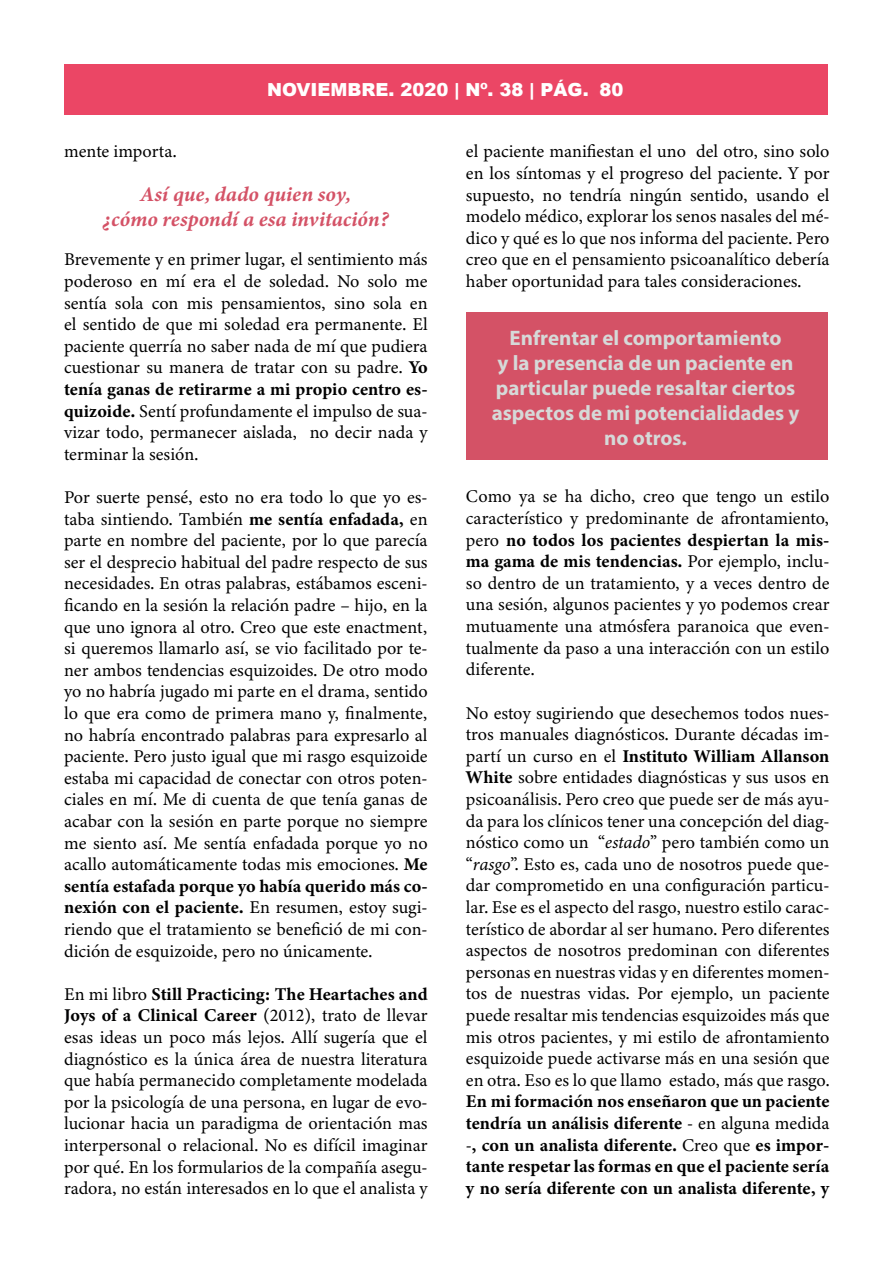
<style>
.page{position:relative;width:893px;height:1263px;background:#fff}
.page>*{position:absolute;margin:0;border:0;box-sizing:border-box;transform-origin:0 0}
.t1{font:700 21px/25.2px "Myriad Pro";color:#d6d9d8;text-align:center}
.t2{font:italic 21px "Minion Variable Concept";letter-spacing:.025em;color:#d45266}
.t3{font:18px/21.6px "Minion Variable Concept";color:#000001;text-align:justify}
.t4{font:900 18px "Arial";color:#fff}
.s1{font-style:italic}
</style>
<div class="page">
<div style="left:65px;top:65px;width:763px;height:50px;background:#eb4665"></div>
<div style="left:466px;top:312px;width:362px;height:147px;background:#d45266"></div>
<p class="t4" style="left:267px;top:77px;width:358px">NOVIEMBRE. 2020 | Nº. 38 | PÁG. 80</p>
<p class="t3" style="left:64px;top:141px;width:114px">mente importa.</p>
<p class="t2" style="left:141px;top:179px;width:210px">Así que, dado quien soy,</p>
<p class="t2" style="left:103px;top:204px;width:287px">¿cómo respondí a esa invitación?</p>
<p class="t3" style="left:64px;top:249px;width:365px">Brevemente y en primer lugar, el sentimiento más poderoso en mí era el de soledad. No solo me sentía sola con mis pensamientos, sino sola en el sentido de que mi soledad era permanente. El paciente querría no saber nada de mí que pudiera cuestionar su manera de tratar con su padre. Yo tenía ganas de retirarme a mi propio centro es&shy;quizoide. Sentí profundamente el impulso de sua&shy;vizar todo, permanecer aislada, no decir nada y terminar la sesión.</p>
<p class="t3" style="left:64px;top:486px;width:365px">Por suerte pensé, esto no era todo lo que yo es&shy;taba sintiendo. También me sentía enfadada, en parte en nombre del paciente, por lo que parecía ser el desprecio habitual del padre respecto de sus necesidades. En otras palabras, estábamos esceni&shy;ficando en la sesión la relación padre – hijo, en la que uno ignora al otro. Creo que este enactment, si queremos llamarlo así, se vio facilitado por te&shy;ner ambos tendencias esquizoides. De otro modo yo no habría jugado mi parte en el drama, sentido lo que era como de primera mano y, finalmente, no habría encontrado palabras para expresarlo al paciente. Pero justo igual que mi rasgo esquizoide estaba mi capacidad de conectar con otros poten&shy;ciales en mí. Me di cuenta de que tenía ganas de acabar con la sesión en parte porque no siempre me siento así. Me sentía enfadada porque yo no acallo automáticamente todas mis emociones. Me sentía estafada porque yo había querido más co&shy;nexión con el paciente. En resumen, estoy sugi&shy;riendo que el tratamiento se benefició de mi con&shy;dición de esquizoide, pero no únicamente.</p>
<p class="t3" style="left:64px;top:983px;width:365px">En mi libro Still Practicing: The Heartaches and Joys of a Clinical Career (2012), trato de llevar esas ideas un poco más lejos. Allí sugería que el diagnóstico es la única área de nuestra literatura que había permanecido completamente modelada por la psicología de una persona, en lugar de evo&shy;lucionar hacia un paradigma de orientación mas interpersonal o relacional. No es difícil imaginar por qué. En los formularios de la compañía asegu&shy;radora, no están interesados en lo que el analista y</p>
<p class="t3" style="left:466px;top:141px;width:365px">el paciente manifiestan el uno del otro, sino solo en los síntomas y el progreso del paciente. Y por supuesto, no tendría ningún sentido, usando el modelo médico, explorar los senos nasales del mé&shy;dico y qué es lo que nos informa del paciente. Pero creo que en el pensamiento psicoanalítico debería haber oportunidad para tales consideraciones.</p>
<p class="t1" style="left:510px;top:324px;width:274px">Enfrentar el comportamiento</p>
<p class="t1" style="left:492px;top:349px;width:309px">y la presencia de un paciente en particular puede resaltar ciertos aspectos de mi potencialidades y no otros.</p>
<p class="t3" style="left:466px;top:486px;width:365px">Como ya se ha dicho, creo que tengo un estilo característico y predominante de afrontamiento, pero no todos los pacientes despiertan la mis&shy;ma gama de mis tendencias. Por ejemplo, inclu&shy;so dentro de un tratamiento, y a veces dentro de una sesión, algunos pacientes y yo podemos crear mutuamente una atmósfera paranoica que even&shy;tualmente da paso a una interacción con un estilo diferente.</p>
<p class="t3" style="left:466px;top:702px;width:365px">No estoy sugiriendo que desechemos todos nues&shy;tros manuales diagnósticos. Durante décadas im&shy;partí un curso en el Instituto William Allanson White sobre entidades diagnósticas y sus usos en psicoanálisis. Pero creo que puede ser de más ayu&shy;da para los clínicos tener una concepción del diag&shy;nóstico como un “<span class="s1">estado</span>” pero también como un “<span class="s1">rasgo</span>”. Esto es, cada uno de nosotros puede que&shy;dar comprometido en una configuración particu&shy;lar. Ese es el aspecto del rasgo, nuestro estilo carac&shy;terístico de abordar al ser humano. Pero diferentes aspectos de nosotros predominan con diferentes personas en nuestras vidas y en diferentes momen&shy;tos de nuestras vidas. Por ejemplo, un paciente puede resaltar mis tendencias esquizoides más que mis otros pacientes, y mi estilo de afrontamiento esquizoide puede activarse más en una sesión que en otra. Eso es lo que llamo estado, más que rasgo.<br>En mi formación nos enseñaron que un paciente tendría un análisis diferente - en alguna medida -, con un analista diferente. Creo que es impor&shy;tante respetar las formas en que el paciente sería y no sería diferente con un analista diferente, y</p>
</div>
